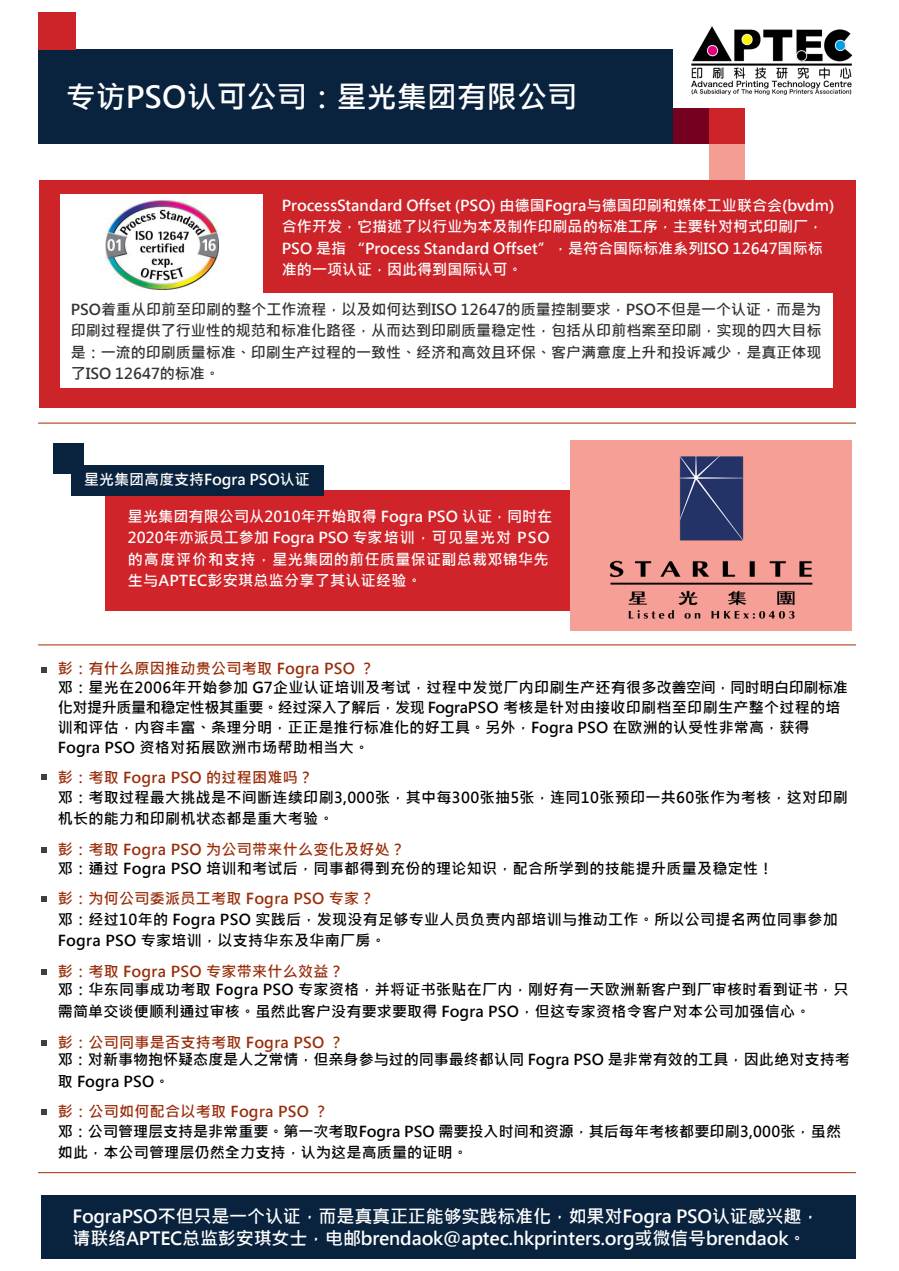
<style>
.page{position:relative;width:899px;height:1271px;background:#fff}
.page>*{position:absolute;margin:0;border:0;box-sizing:border-box;transform-origin:0 0}
.t1{font:700 30px "Microsoft Jheng Hei";color:#fff}
.t2{font:700 18px/21.5px "Microsoft Jheng Hei";letter-spacing:-.01em;color:#fff}
.t3{font:700 15px/20px "Microsoft Jheng Hei";letter-spacing:.02em;color:#000}
.t4{font:700 15px/21.5px "Microsoft Jheng Hei";color:#333;text-align:justify}
.t5{font:700 15px/21.5px "Microsoft Jheng Hei";color:#fff}
.t6{font:700 15px "Microsoft Jheng Hei";letter-spacing:.02em;color:#992d0a}
.t7{font:700 15px/21.5px "Microsoft Jheng Hei";color:#000}
.t8{font:700 15px/21.5px "Microsoft Jheng Hei";letter-spacing:.02em;color:#fff}
.t9{font:700 14.95px "Microsoft Jheng Hei";color:#fff}
</style>
<div class="page">
<div style="left:39px;top:49px;width:633px;height:95px;background:#09223d"></div>
<div style="left:708px;top:108px;width:36px;height:36px;background:#cd242a"></div>
<div style="left:672px;top:108px;width:36px;height:36px;background:#750020"></div>
<div style="left:39px;top:12px;width:37px;height:37px;background:#cd242a"></div>
<div style="left:708px;top:144px;width:36px;height:36px;background:#f39d94"></div>
<img style="left:691px;top:27px;width:162px;height:67px">
<div style="left:39px;top:180px;width:816px;height:227px;background:#cd242a"></div>
<hr style="left:38px;top:423px;width:817px;height:1px;background:#a52900">
<hr style="left:38px;top:644px;width:817px;height:1px;background:#a52900">
<hr style="left:38px;top:1172px;width:817px;height:1px;background:#a52900">
<div style="left:42px;top:1195px;width:813px;height:63px;background:#09223d"></div>
<div style="left:105px;top:490px;width:629px;height:120px;background:#d0242a"></div>
<div style="left:60px;top:293px;width:773px;height:95px;background:#fff"></div>
<div style="left:54px;top:443px;width:30px;height:30px;background:#09223d"></div>
<div style="left:72px;top:465px;width:252px;height:30px;background:#09223d"></div>
<img style="left:558px;top:440px;width:294px;height:188px">
<svg style="left:41px;top:667px;width:6px;height:5px"></svg>
<svg style="left:41px;top:774px;width:6px;height:6px"></svg>
<svg style="left:41px;top:847px;width:6px;height:5px"></svg>
<svg style="left:41px;top:896px;width:6px;height:6px"></svg>
<svg style="left:41px;top:969px;width:6px;height:5px"></svg>
<svg style="left:41px;top:1040px;width:6px;height:5px"></svg>
<svg style="left:41px;top:1109px;width:6px;height:6px"></svg>
<div style="left:61px;top:194px;width:202px;height:132px;background:#fff"></div>
<img style="left:105px;top:200px;width:114px;height:90px">
<h1 class="t1" style="left:66px;top:79px;width:512px">专访PSO认可公司：星光集团有限公司</h1>
<p class="t5" style="left:282px;top:194px;width:554px">ProcessStandard Offset (PSO) 由德国Fogra与德国印刷和媒体工业联合会(bvdm)合作开发，它描述了以行业为本及制作印刷品的标准工序，主要针对柯式印刷厂，PSO 是指 “Process Standard Offset”，是符合国际标准系列ISO 12647国际标准的一项认证，因此得到国际认可。</p>
<p class="t4" style="left:71px;top:298px;width:751px">PSO着重从印前至印刷的整个工作流程，以及如何达到ISO 12647的质量控制要求，PSO不但是一个认证，而是为印刷过程提供了行业性的规范和标准化路径，从而达到印刷质量稳定性，包括从印前档案至印刷，实现的四大目标是：一流的印刷质量标准、印刷生产过程的一致性、经济和高效且环保、客户满意度上升和投诉减少，是真正体现了ISO 12647的标准。</p>
<p class="t9" style="left:84px;top:470px;width:227px">星光集团高度支持Fogra PSO认证</p>
<p class="t8" style="left:128px;top:505px;width:426px">星光集团有限公司从2010年开始取得 Fogra PSO 认证，同时在2020年亦派员工参加 Fogra PSO 专家培训，可见星光对 PSO的高度评价和支持，星光集团的前任质量保证副总裁邓锦华先生与APTEC彭安琪总监分享了其认证经验。</p>
<p class="t6" style="left:58px;top:659px;width:318px">彭：有什么原因推动贵公司考取 Fogra PSO ？</p>
<p class="t3" style="left:58px;top:677px;width:791px">邓：星光在2006年开始参加 G7企业认证培训及考试，过程中发觉厂内印刷生产还有很多改善空间，同时明白印刷标准化对提升质量和稳定性极其重要。经过深入了解后，发现 FograPSO 考核是针对由接收印刷档至印刷生产整个过程的培训和评估，内容丰富、条理分明，正正是推行标准化的好工具。另外，Fogra PSO 在欧洲的认受性非常高，获得Fogra PSO 资格对拓展欧洲市场帮助相当大。</p>
<p class="t6" style="left:58px;top:768px;width:257px">彭：考取 Fogra PSO 的过程困难吗？</p>
<p class="t3" style="left:58px;top:786px;width:791px;line-height:21.5px">邓：考取过程最大挑战是不间断连续印刷3,000张，其中每300张抽5张，连同10张预印一共60张作为考核，这对印刷机长的能力和印刷机状态都是重大考验。</p>
<p class="t6" style="left:58px;top:839px;width:349px">彭：考取 Fogra PSO 为公司带来什么变化及好处？</p>
<p class="t3" style="left:58px;top:858px;width:716px">邓：通过 Fogra PSO 培训和考试后，同事都得到充份的理论知识，配合所学到的技能提升质量及稳定性！</p>
<p class="t6" style="left:58px;top:889px;width:318px">彭：为何公司委派员工考取 Fogra PSO 专家？</p>
<p class="t3" style="left:58px;top:908px;width:781px;line-height:21.5px">邓：经过10年的 Fogra PSO 实践后，发现没有足够专业人员负责内部培训与推动工作。所以公司提名两位同事参加<br>Fogra PSO 专家培训，以支持华东及华南厂房。</p>
<p class="t6" style="left:58px;top:961px;width:287px">彭：考取 Fogra PSO 专家带来什么效益？</p>
<p class="t3" style="left:58px;top:979px;width:791px;line-height:21.5px">邓：华东同事成功考取 Fogra PSO 专家资格，并将证书张贴在厂内，刚好有一天欧洲新客户到厂审核时看到证书，只需简单交谈便顺利通过审核。虽然此客户没有要求要取得 Fogra PSO，但这专家资格令客户对本公司加强信心。</p>
<p class="t6" style="left:58px;top:1032px;width:287px">彭：公司同事是否支持考取 Fogra PSO ？</p>
<p class="t7" style="left:58px;top:1048px;width:793px">邓：对新事物抱怀疑态度是人之常情，但亲身参与过的同事最终都认同 Fogra PSO 是非常有效的工具，因此绝对支持考取 Fogra PSO。</p>
<p class="t6" style="left:58px;top:1102px;width:272px">彭：公司如何配合以考取 Fogra PSO ？</p>
<p class="t7" style="left:58px;top:1120px;width:784px">邓：公司管理层支持是非常重要。第一次考取Fogra PSO 需要投入时间和资源，其后每年考核都要印刷3,000张，虽然如此，本公司管理层仍然全力支持，认为这是高质量的证明。</p>
<p class="t2" style="left:72px;top:1205px;width:748px">FograPSO不但只是一个认证，而是真真正正能够实践标准化，如果对Fogra PSO认证感兴趣，请联络APTEC总监彭安琪女士，电邮brendaok@aptec.hkprinters.org或微信号brendaok。</p>
</div>
